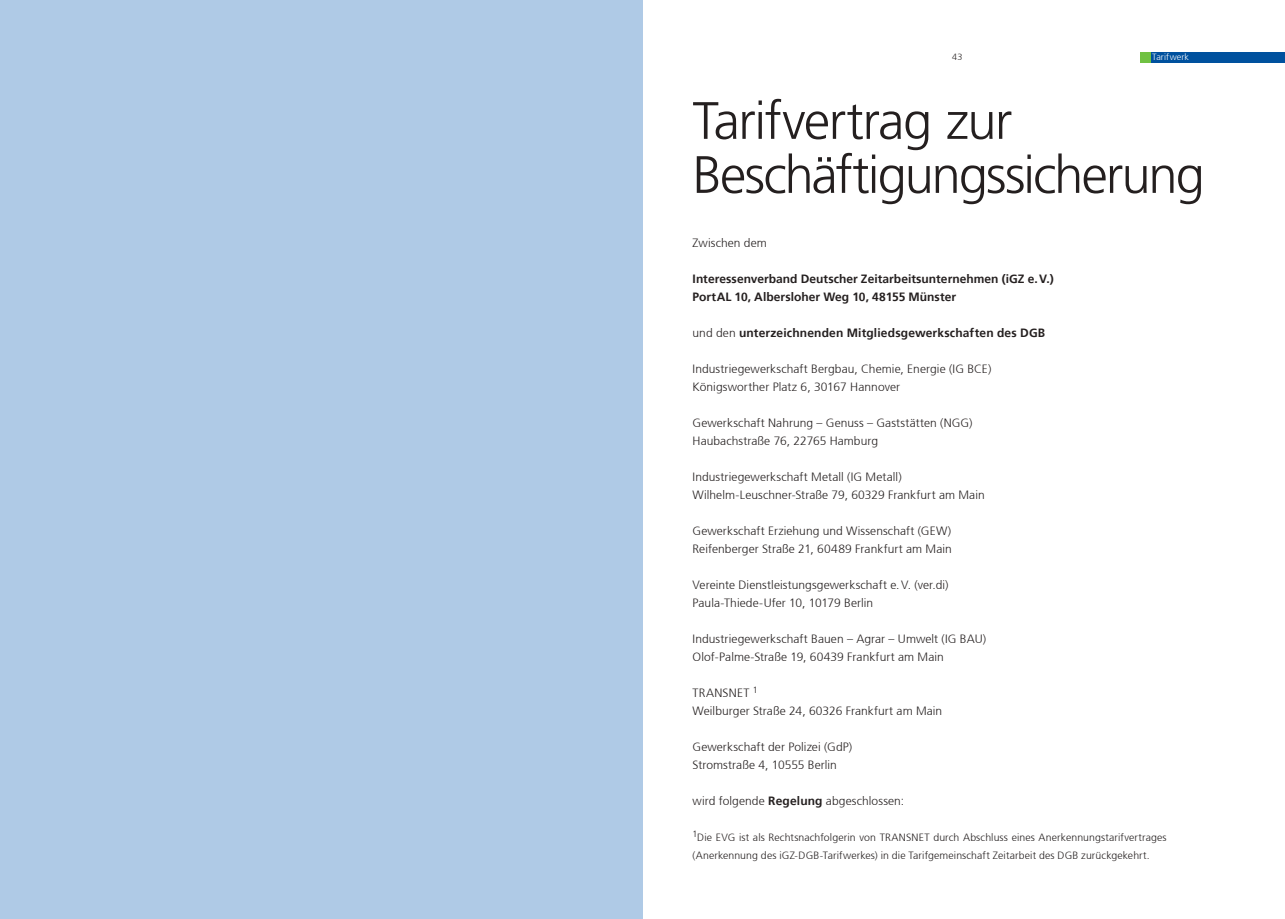
<style>
.page{position:relative;width:1285px;height:919px;background:#fff}
.page>*{position:absolute;margin:0;border:0;box-sizing:border-box;transform-origin:0 0}
.t1{font:300 52.5px/54px "Frutiger 45";letter-spacing:-.035em;color:#241f1f}
.t2{font:300 12px/18px "Frutiger 45";letter-spacing:.01em;color:#241f1f}
.t3{font:700 12px/18px "Frutiger 65";letter-spacing:.005em;color:#241f1f}
.t4{font:300 10.5px/18px "Frutiger 45";letter-spacing:.01em;color:#241f1f}
.t5{font:300 9px "Frutiger 45";letter-spacing:.015em;color:#fff}
.t6{font:300 9px "Frutiger 45";color:#241f1f}
.s1{font-family:"Frutiger 45";font-weight:300}
.s2{font-family:"Frutiger 65";font-weight:700}
</style>
<div class="page">
<div style="left:1150px;top:52px;width:134px;height:11px;background:#00519e"></div>
<div style="left:1139px;top:52px;width:11px;height:11px;background:#70c142"></div>
<div style="left:0;top:0;width:642px;height:918px;background:#afcae6"></div>
<p class="t5" style="left:1151px;top:52px;width:38px">Tarifwerk</p>
<h1 class="t1" style="left:692px;top:94px;width:513px">Tarifvertrag zur<br>Beschäftigungssicherung</h1>
<p class="t2" style="left:692px;top:234px;width:76px">Zwischen dem</p>
<p class="t3" style="left:692px;top:270px;width:362px">Interessenverband Deutscher Zeitarbeitsunternehmen (iGZ e.V.)<br>PortAL 10, Albersloher Weg 10, 48155 Münster</p>
<p class="t3" style="left:692px;top:324px;width:354px"><span class="s1">und den</span> unterzeichnenden Mitgliedsgewerkschaften des DGB</p>
<p class="t2" style="left:692px;top:360px;width:300px">Industriegewerkschaft Bergbau, Chemie, Energie (IG BCE)<br>Königsworther Platz 6, 30167 Hannover</p>
<p class="t2" style="left:692px;top:414px;width:281px">Gewerkschaft Nahrung – Genuss – Gaststätten (NGG)<br>Haubachstraße 76, 22765 Hamburg</p>
<p class="t2" style="left:692px;top:468px;width:293px">Industriegewerkschaft Metall (IG Metall)<br>Wilhelm-Leuschner-Straße 79, 60329 Frankfurt am Main</p>
<p class="t2" style="left:692px;top:522px;width:261px">Gewerkschaft Erziehung und Wissenschaft (GEW)<br>Reifenberger Straße 21, 60489 Frankfurt am Main</p>
<p class="t2" style="left:692px;top:576px;width:257px">Vereinte Dienstleistungsgewerkschaft e.V. (ver.di)<br>Paula-Thiede-Ufer 10, 10179 Berlin</p>
<p class="t2" style="left:692px;top:630px;width:295px">Industriegewerkschaft Bauen – Agrar – Umwelt (IG BAU)<br>Olof-Palme-Straße 19, 60439 Frankfurt am Main</p>
<p class="t2" style="left:692px;top:684px;width:251px">TRANSNET <sup>1<br></sup>Weilburger Straße 24, 60326 Frankfurt am Main</p>
<p class="t2" style="left:692px;top:738px;width:161px">Gewerkschaft der Polizei (GdP)<br>Stromstraße 4, 10555 Berlin</p>
<p class="t2" style="left:692px;top:792px;width:213px">wird folgende <span class="s2">Regelung</span> abgeschlossen:</p>
<p class="t4" style="left:692px;top:828px;width:475px"><sup>1</sup>Die EVG ist als Rechtsnachfolgerin von TRANSNET durch Abschluss eines Anerkennungstarifvertrages (Anerkennung des iGZ-DGB-Tarifwerkes) in die Tarifgemeinschaft Zeitarbeit des DGB zurückgekehrt.</p>
<p class="t6" style="left:952px;top:52px;width:12px">43</p>
</div>
